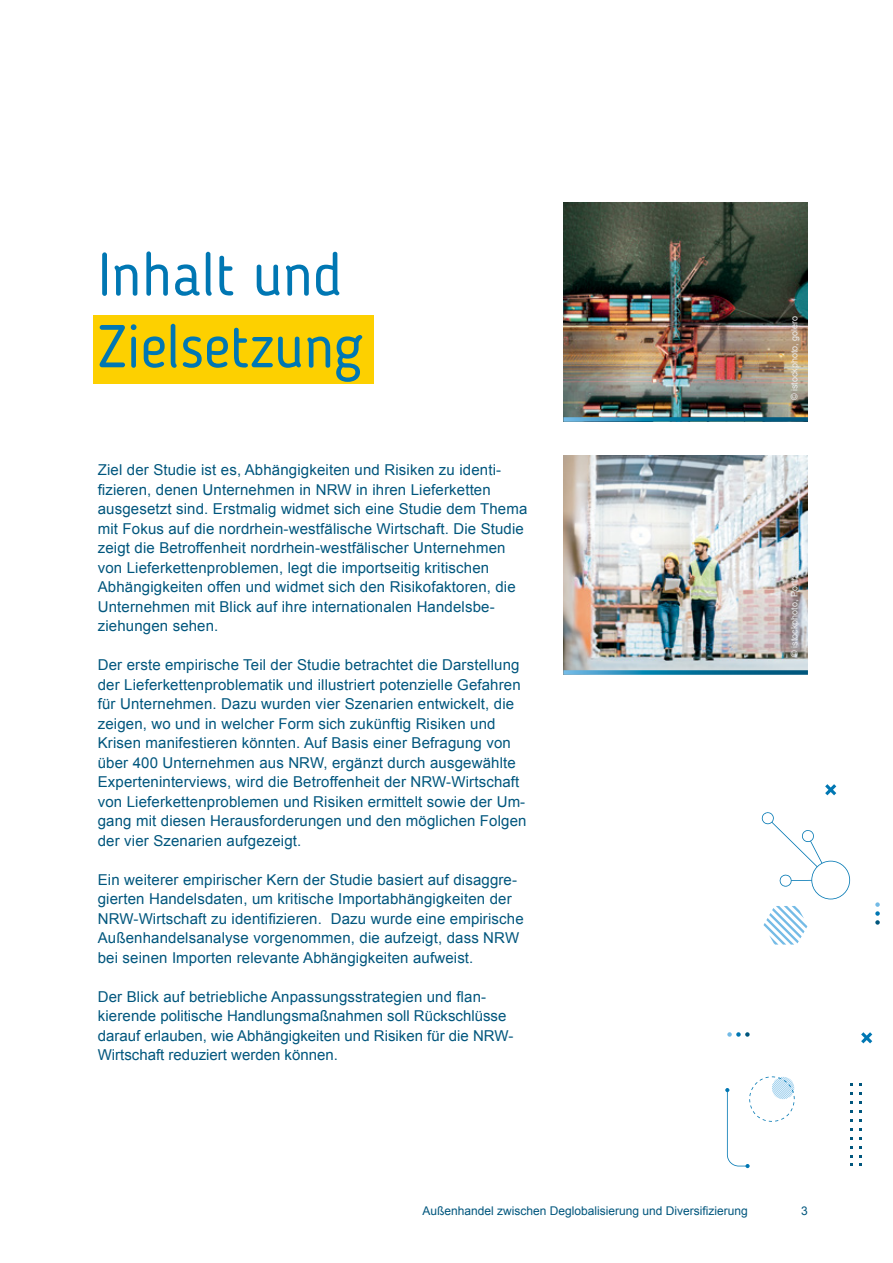
<style>
.page{position:relative;width:893px;height:1263px;background:#fff}
.page>*{position:absolute;margin:0;border:0;box-sizing:border-box;transform-origin:0 0}
.t1{font:60px/72px "Blogger Sans";color:#0077b3}
.t2{font:15px/19.5px "Arial";letter-spacing:.01em;color:#00567d}
.t3{font:12px "Arial";color:#00567d}
.t4{font:9px "Arial";color:#ecedef}
</style>
<div class="page">
<svg style="left:762px;top:812px;width:88px;height:87px"></svg>
<svg style="left:825px;top:784px;width:11px;height:11px"></svg>
<svg style="left:875px;top:902px;width:5px;height:23px"></svg>
<svg style="left:763px;top:906px;width:44px;height:38px"></svg>
<svg style="left:861px;top:1032px;width:11px;height:11px"></svg>
<svg style="left:725px;top:1076px;width:70px;height:92px"></svg>
<svg style="left:727px;top:1032px;width:23px;height:5px"></svg>
<div style="left:94px;top:316px;width:280px;height:68px;background:#fdd000"></div>
<img style="left:563px;top:202px;width:245px;height:215px">
<svg style="left:563px;top:417px;width:245px;height:5px"></svg>
<img style="left:563px;top:456px;width:245px;height:214px">
<svg style="left:563px;top:670px;width:245px;height:5px"></svg>
<h1 class="t1" style="left:98px;top:238px;width:267px">Inhalt und<br>Zielsetzung</h1>
<p class="t2" style="left:98px;top:460px;width:431px">Ziel der Studie ist es, Abhängigkeiten und Risiken zu identi&shy;fizieren, denen Unternehmen in NRW in ihren Lieferketten ausgesetzt sind. Erstmalig widmet sich eine Studie dem Thema mit Fokus auf die nordrhein-westfälische Wirtschaft. Die Studie zeigt die Betroffenheit nordrhein-westfälischer Unternehmen von Lieferkettenproblemen, legt die importseitig kritischen Abhängigkeiten offen und widmet sich den Risikofaktoren, die Unternehmen mit Blick auf ihre internationalen Handelsbe&shy;ziehungen sehen.</p>
<p class="t2" style="left:98px;top:655px;width:430px">Der erste empirische Teil der Studie betrachtet die Darstellung der Lieferkettenproblematik und illustriert potenzielle Gefahren für Unternehmen. Dazu wurden vier Szenarien entwickelt, die zeigen, wo und in welcher Form sich zukünftig Risiken und Krisen manifestieren könnten. Auf Basis einer Befragung von über 400 Unternehmen aus NRW, ergänzt durch ausgewählte Experteninterviews, wird die Betroffenheit der NRW-Wirtschaft von Lieferkettenproblemen und Risiken ermittelt sowie der Um&shy;gang mit diesen Herausforderungen und den möglichen Folgen der vier Szenarien aufgezeigt.</p>
<p class="t2" style="left:98px;top:870px;width:427px">Ein weiterer empirischer Kern der Studie basiert auf disaggre&shy;gierten Handelsdaten, um kritische Importabhängigkeiten der NRW-Wirtschaft zu identifizieren. Dazu wurde eine empirische Außenhandelsanalyse vorgenommen, die aufzeigt, dass NRW bei seinen Importen relevante Abhängigkeiten aufweist.</p>
<p class="t2" style="left:98px;top:987px;width:417px">Der Blick auf betriebliche Anpassungsstrategien und flan&shy;kierende politische Handlungsmaßnahmen soll Rückschlüsse darauf erlauben, wie Abhängigkeiten und Risiken für die NRW-Wirtschaft reduziert werden können.</p>
<p class="t4" style="left:788px;top:400px;width:86px;rotate:-90deg">© istockphoto, golero</p>
<p class="t4" style="left:788px;top:657px;width:86px;rotate:-90deg">© istockphoto, Portra</p>
<p class="t3" style="left:422px;top:1203px;width:327px">Außenhandel zwischen Deglobalisierung und Diversifizierung</p>
<p class="t3" style="left:801px;top:1203px;width:8px">3</p>
</div>
